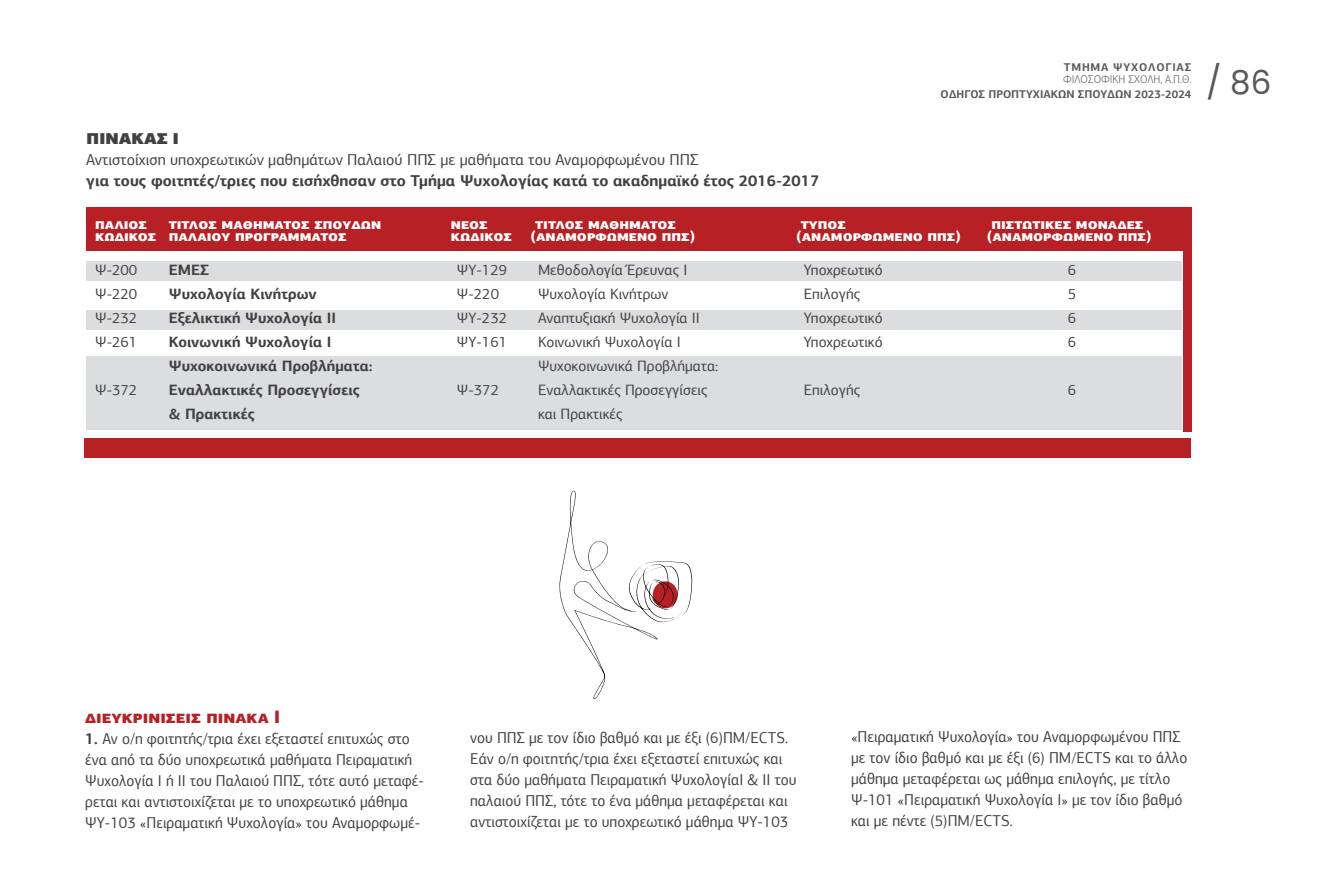
<style>
.page{position:relative;width:1319px;height:893px;background:#fff}
.page>*{position:absolute;margin:0;border:0;box-sizing:border-box;transform-origin:0 0}
.t1{font:33px "Poppins";color:#58595b}
.t2{font:900 18px "PF Agora Sans Pro";color:#b72126}
.t3{font:15.75px/21px "PF Agora Sans Pro";color:#414042;scale:.96 1}
.t4{font:700 15.75px "PF Agora Sans Pro";color:#414042}
.t5{font:15.75px "PF Agora Sans Pro";color:#414042}
.t6{font:900 15.75px "PF Agora Sans Pro";color:#414042}
.t7{font:15px "PF Agora Sans Pro";color:#414042}
.t8{font:900 15px "PF Agora Sans Pro";color:#fff}
.t9{font:700 15px "PF Agora Sans Pro";color:#414042}
.t10{font:700 11.25px "PF Agora Sans Pro";color:#58595b}
.t11{font:300 11.25px "PF Agora Sans Pro";color:#58595b}
.t12{font:700 11.25px "PF Agora Sans Pro";letter-spacing:.07em;color:#58595b}
.s1{font-weight:700}
</style>
<div class="page">
<div style="left:86px;top:207px;width:1105px;height:44px;background:#b72126"></div>
<div style="left:86px;top:356px;width:1095px;height:74px;background:#dcddde"></div>
<div style="left:86px;top:310px;width:1095px;height:20px;background:#dcddde"></div>
<div style="left:86px;top:261px;width:1095px;height:20px;background:#dcddde"></div>
<div style="left:1183px;top:208px;width:8px;height:224px;background:#b72126"></div>
<svg style="left:559px;top:491px;width:133px;height:208px"></svg>
<div style="left:84px;top:438px;width:1106px;height:20px;background:#b72126"></div>
<p class="t12" style="left:1063px;top:60px;width:129px">ΤΜΉΜΑ ΨΥΧΟΛΟΓΊΑΣ</p>
<p class="t11" style="left:1063px;top:73px;width:129px">ΦΙΛΟΣΟΦΙΚΉ ΣΧΟΛΉ, Α.Π.Θ.</p>
<p class="t10" style="left:940px;top:87px;width:252px">ΟΔΗΓΟΣ ΠΡΟΠΤΥΧΙΑΚΩΝ ΣΠΟΥΔΩΝ 2023-2024</p>
<p class="t6" style="left:86px;top:128px;width:94px">ΠΙΝΑΚΑΣ Ι</p>
<p class="t5" style="left:86px;top:150px;width:614px">Αντιστοίχιση υποχρεωτικών μαθημάτων Παλαιού ΠΠΣ με μαθήματα του Αναμορφωμένου ΠΠΣ</p>
<p class="t4" style="left:86px;top:171px;width:734px">για τους φοιτητές/τριες που εισήχθησαν στο Τμήμα Ψυχολογίας κατά το ακαδημαϊκό έτος 2016-2017</p>
<p class="t8" style="left:95px;top:214px;width:53px">παλιος</p>
<p class="t8" style="left:169px;top:214px;width:214px">τιτλος μαθηματος σπουδων</p>
<p class="t8" style="left:451px;top:214px;width:38px">νεος</p>
<p class="t8" style="left:535px;top:214px;width:142px">τιτλος μαθηματος</p>
<p class="t8" style="left:800px;top:214px;width:47px">τυπος</p>
<p class="t8" style="left:991px;top:214px;width:153px">πιστωτικες μοναδες</p>
<p class="t8" style="left:95px;top:226px;width:253px">κωδικος παλαιου προγραμματος</p>
<p class="t8" style="left:451px;top:226px;width:246px">κωδικος (αναμορφωμενο ππσ)</p>
<p class="t8" style="left:796px;top:226px;width:166px">(αναμορφωμενο ππσ)</p>
<p class="t8" style="left:986px;top:226px;width:166px">(αναμορφωμενο ππσ)</p>
<p class="t7" style="left:95px;top:261px;width:44px">Ψ-200</p>
<p class="t9" style="left:169px;top:261px;width:42px">ΕΜΕΣ</p>
<p class="t7" style="left:457px;top:261px;width:52px">ΨΥ-129</p>
<p class="t7" style="left:538px;top:261px;width:151px">Μεθοδολογία Έρευνας Ι</p>
<p class="t7" style="left:803px;top:261px;width:80px">Υποχρεωτικό</p>
<p class="t7" style="left:1067px;top:261px;width:10px">6</p>
<p class="t7" style="left:95px;top:285px;width:44px">Ψ-220</p>
<p class="t9" style="left:169px;top:285px;width:149px">Ψυχολογία Κινήτρων</p>
<p class="t7" style="left:457px;top:285px;width:44px">Ψ-220</p>
<p class="t7" style="left:538px;top:285px;width:132px">Ψυχολογία Κινήτρων</p>
<p class="t7" style="left:803px;top:285px;width:58px">Επιλογής</p>
<p class="t7" style="left:1067px;top:285px;width:10px">5</p>
<p class="t7" style="left:95px;top:309px;width:44px">Ψ-232</p>
<p class="t9" style="left:169px;top:309px;width:169px">Εξελικτική Ψυχολογία ΙΙ</p>
<p class="t7" style="left:457px;top:309px;width:52px">ΨΥ-232</p>
<p class="t7" style="left:538px;top:309px;width:163px">Αναπτυξιακή Ψυχολογία ΙΙ</p>
<p class="t7" style="left:803px;top:309px;width:80px">Υποχρεωτικό</p>
<p class="t7" style="left:1067px;top:309px;width:10px">6</p>
<p class="t7" style="left:95px;top:333px;width:44px">Ψ-261</p>
<p class="t9" style="left:169px;top:333px;width:164px">Κοινωνική Ψυχολογία Ι</p>
<p class="t7" style="left:457px;top:333px;width:52px">ΨΥ-161</p>
<p class="t7" style="left:538px;top:333px;width:144px">Κοινωνική Ψυχολογία Ι</p>
<p class="t7" style="left:803px;top:333px;width:80px">Υποχρεωτικό</p>
<p class="t7" style="left:1067px;top:333px;width:10px">6</p>
<p class="t9" style="left:169px;top:357px;width:205px">Ψυχοκοινωνικά Προβλήματα:</p>
<p class="t7" style="left:538px;top:357px;width:182px">Ψυχοκοινωνικά Προβλήματα:</p>
<p class="t7" style="left:95px;top:381px;width:44px">Ψ-372</p>
<p class="t9" style="left:169px;top:381px;width:193px">Εναλλακτικές Προσεγγίσεις</p>
<p class="t7" style="left:457px;top:381px;width:44px">Ψ-372</p>
<p class="t7" style="left:538px;top:381px;width:171px">Εναλλακτικές Προσεγγίσεις</p>
<p class="t7" style="left:803px;top:381px;width:58px">Επιλογής</p>
<p class="t7" style="left:1067px;top:381px;width:10px">6</p>
<p class="t9" style="left:169px;top:405px;width:87px">&amp; Πρακτικές</p>
<p class="t7" style="left:538px;top:405px;width:86px">και Πρακτικές</p>
<h1 class="t1" style="left:1205px;top:63px;width:66px">/ 86</h1>
<p class="t2" style="left:85px;top:705px;width:196px">διευκρινισεις πινακα Ι</p>
<p class="t3" style="left:85px;top:728px;width:354px"><span class="s1">1.</span> Αν ο/η φοιτητής/τρια έχει εξεταστεί επιτυχώς στο ένα από τα δύο υποχρεωτικά μαθήματα Πειραματική Ψυχολογία Ι ή ΙΙ του Παλαιού ΠΠΣ, τότε αυτό μεταφέ&shy;ρεται και αντιστοιχίζεται με το υποχρεωτικό μάθημα ΨΥ-103 «Πειραματική Ψυχολογία» του Αναμορφωμέ-</p>
<p class="t3" style="left:470px;top:727px;width:341px">νου ΠΠΣ με τον ίδιο βαθμό και με έξι (6)ΠΜ/ECTS.<br>Εάν ο/η φοιτητής/τρια έχει εξεταστεί επιτυχώς και στα δύο μαθήματα Πειραματική ΨυχολογίαΙ &amp; ΙΙ του παλαιού ΠΠΣ, τότε το ένα μάθημα μεταφέρεται και αντιστοιχίζεται με το υποχρεωτικό μάθημα ΨΥ-103</p>
<p class="t3" style="left:851px;top:726px;width:352px">«Πειραματική Ψυχολογία» του Αναμορφωμένου ΠΠΣ με τον ίδιο βαθμό και με έξι (6) ΠΜ/ECTS και το άλλο μάθημα μεταφέρεται ως μάθημα επιλογής, με τίτλο Ψ-101 «Πειραματική Ψυχολογία Ι» με τον ίδιο βαθμό και με πέντε (5)ΠΜ/ECTS.</p>
</div>
